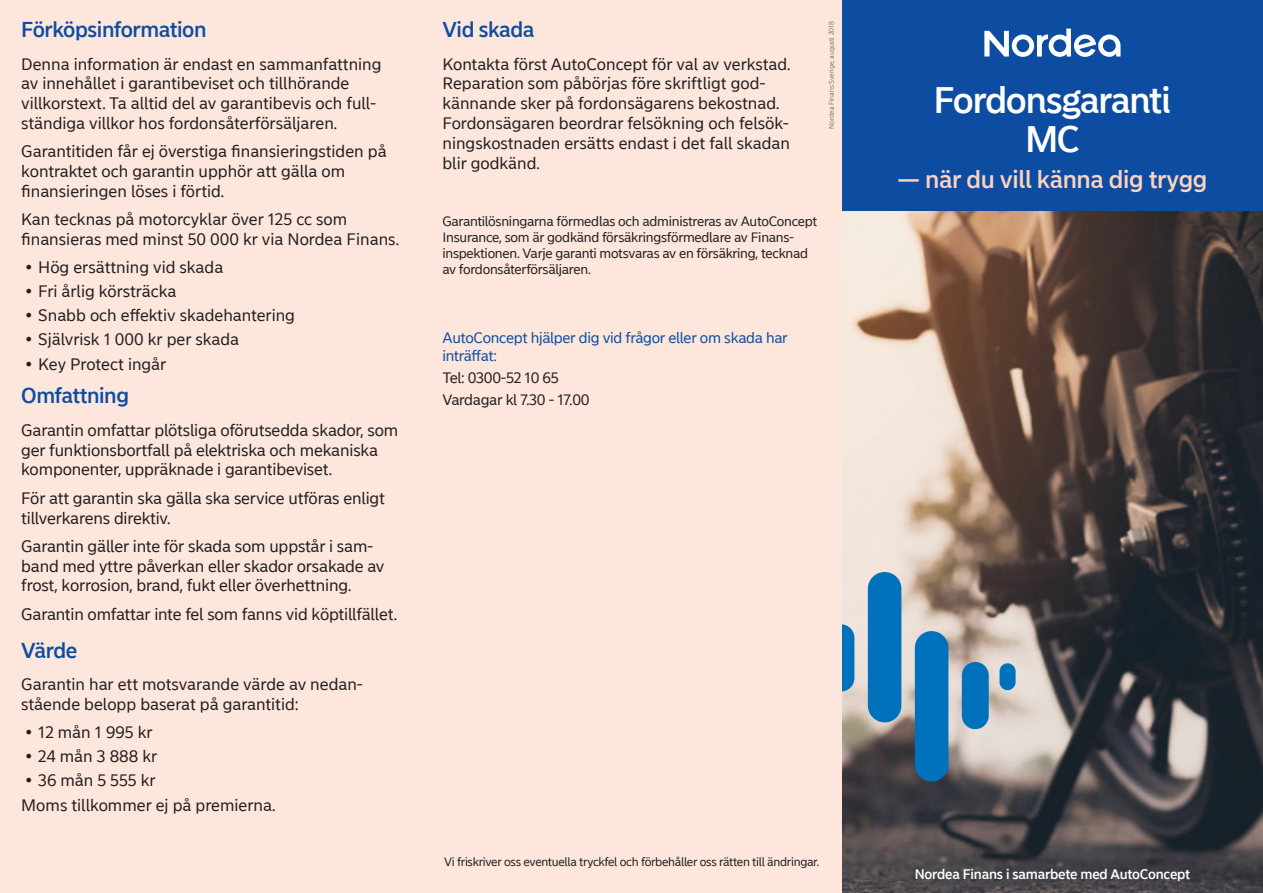
<style>
.page{position:relative;width:1263px;height:893px;background:#fde7dc}
.page>*{position:absolute;margin:0;border:0;box-sizing:border-box;transform-origin:0 0}
.Title_-_front_cover{font:500 36px "Nordea Sans Large";letter-spacing:-.015em;color:#fff}
.Title_-_front_cover-2{font:500 24px "Nordea Sans Small";letter-spacing:-.015em;color:#fcd2c0}
.Rubrik_1{font:500 21px "Nordea Sans Small";letter-spacing:-.02em;color:#0d4da1}
.Brödtext{font:16.5px/19.8px "Nordea Sans Small";color:#231f20}
.Rubrik_1-2{font:15px/18px "Nordea Sans Small";letter-spacing:-.02em;color:#0d4da1}
.Rubrik_1-3{font:15px "Nordea Sans Small";letter-spacing:-.02em;color:#231f20}
.Rubrik_1-4{font:13.5px/16.2px "Nordea Sans Small";letter-spacing:-.02em;color:#231f20}
.Title_-_front_cover-3{font:500 13.5px "Nordea Sans Small";letter-spacing:-.015em;color:#fff}
.Brödtext-2{font:12px "Nordea Sans Small";letter-spacing:-.025em;color:#231f20}
.t1{font:300 6.75px "Nordea Sans Small";color:#57585a}
</style>
<div class="page">
<img style="left:842px;top:210px;width:421px;height:683px">
<div style="left:842px;top:0;width:421px;height:210px;background:#0d4da1"></div>
<svg style="left:842px;top:624px;width:12px;height:67px"></svg>
<div style="left:999px;top:663px;width:16px;height:27px;background:#0072bc;border-radius:8px"></div>
<div style="left:962px;top:662px;width:27px;height:67px;background:#0072bc;border-radius:13px"></div>
<div style="left:868px;top:572px;width:33px;height:150px;background:#0072bc;border-radius:17px"></div>
<div style="left:915px;top:631px;width:33px;height:150px;background:#0072bc;border-radius:17px"></div>
<svg style="left:984px;top:29px;width:136px;height:28px"></svg>
<p class="Rubrik_1" style="left:21px;top:17px;width:187px">Förköpsinformation</p>
<p class="Brödtext" style="left:21px;top:54px;width:362px">Denna information är endast en sammanfattning av innehållet i garantibeviset och tillhörande villkorstext. Ta alltid del av garantibevis och full&shy;ständiga villkor hos fordonsåterförsäljaren.</p>
<p class="Brödtext" style="left:21px;top:142px;width:367px">Garantitiden får ej överstiga finansieringstiden på kontraktet och garantin upphör att gälla om finansieringen löses i förtid.</p>
<p class="Brödtext" style="left:21px;top:210px;width:379px">Kan tecknas på motorcyklar över 125 cc som finansieras med minst 50 000 kr via Nordea Finans.</p>
<p class="Brödtext" style="left:26px;top:258px;width:199px">• Hög ersättning vid skada</p>
<p class="Brödtext" style="left:26px;top:282px;width:152px">• Fri årlig körsträcka</p>
<p class="Brödtext" style="left:26px;top:306px;width:271px">• Snabb och effektiv skadehantering</p>
<p class="Brödtext" style="left:26px;top:330px;width:215px">• Självrisk 1 000 kr per skada</p>
<p class="Brödtext" style="left:26px;top:354px;width:142px">• Key Protect ingår</p>
<p class="Rubrik_1" style="left:21px;top:383px;width:109px">Omfattning</p>
<p class="Brödtext" style="left:21px;top:420px;width:379px">Garantin omfattar plötsliga oförutsedda skador, som ger funktionsbortfall på elektriska och mekaniska komponenter, uppräknade i garantibeviset.</p>
<p class="Brödtext" style="left:21px;top:488px;width:365px">För att garantin ska gälla ska service utföras enligt tillverkarens direktiv.</p>
<p class="Brödtext" style="left:21px;top:536px;width:365px">Garantin gäller inte för skada som uppstår i sam&shy;band med yttre påverkan eller skador orsakade av frost, korrosion, brand, fukt eller överhettning.</p>
<p class="Brödtext" style="left:21px;top:604px;width:377px">Garantin omfattar inte fel som fanns vid köptillfället.</p>
<p class="Rubrik_1" style="left:21px;top:637px;width:58px">Värde</p>
<p class="Brödtext" style="left:21px;top:675px;width:343px">Garantin har ett motsvarande värde av nedan&shy;stående belopp baserat på garantitid:</p>
<p class="Brödtext" style="left:26px;top:723px;width:128px">• 12 mån 1 995 kr</p>
<p class="Brödtext" style="left:26px;top:747px;width:133px">• 24 mån 3 888 kr</p>
<p class="Brödtext" style="left:26px;top:771px;width:131px">• 36 mån 5 555 kr</p>
<p class="Brödtext" style="left:21px;top:795px;width:256px">Moms tillkommer ej på premierna.</p>
<p class="Rubrik_1" style="left:442px;top:17px;width:93px">Vid skada</p>
<p class="Brödtext" style="left:442px;top:54px;width:350px">Kontakta först AutoConcept för val av verkstad.<br>Reparation som påbörjas före skriftligt god&shy;kännande sker på fordonsägarens bekostnad.<br>Fordonsägaren beordrar felsökning och felsök&shy;ningskostnaden ersätts endast i det fall skadan blir godkänd.</p>
<p class="t1" style="left:827px;top:129px;width:109px;rotate:-90deg">Nordea Finans Sverige, augusti 2018</p>
<p class="Rubrik_1-4" style="left:442px;top:213px;width:376px">Garantilösningarna förmedlas och administreras av AutoConcept Insurance, som är godkänd försäkringsförmedlare av Finans&shy;inspektionen. Varje garanti motsvaras av en försäkring, tecknad av fordonsåterförsäljaren.</p>
<p class="Rubrik_1-2" style="left:442px;top:329px;width:347px">AutoConcept hjälper dig vid frågor eller om skada har inträffat:</p>
<p class="Rubrik_1-3" style="left:442px;top:369px;width:118px">Tel: 0300-52 10 65</p>
<p class="Rubrik_1-3" style="left:442px;top:391px;width:149px">Vardagar kl 7.30 - 17.00</p>
<p class="Brödtext-2" style="left:444px;top:855px;width:377px">Vi friskriver oss eventuella tryckfel och förbehåller oss rätten till ändringar.</p>
<p class="Title_-_front_cover" style="left:934px;top:79px;width:238px">Fordonsgaranti</p>
<p class="Title_-_front_cover" style="left:1026px;top:118px;width:55px">MC</p>
<p class="Title_-_front_cover-2" style="left:897px;top:165px;width:311px">— när du vill känna dig trygg</p>
<p class="Title_-_front_cover-3" style="left:915px;top:866px;width:277px">Nordea Finans i samarbete med AutoConcept</p>
</div>
